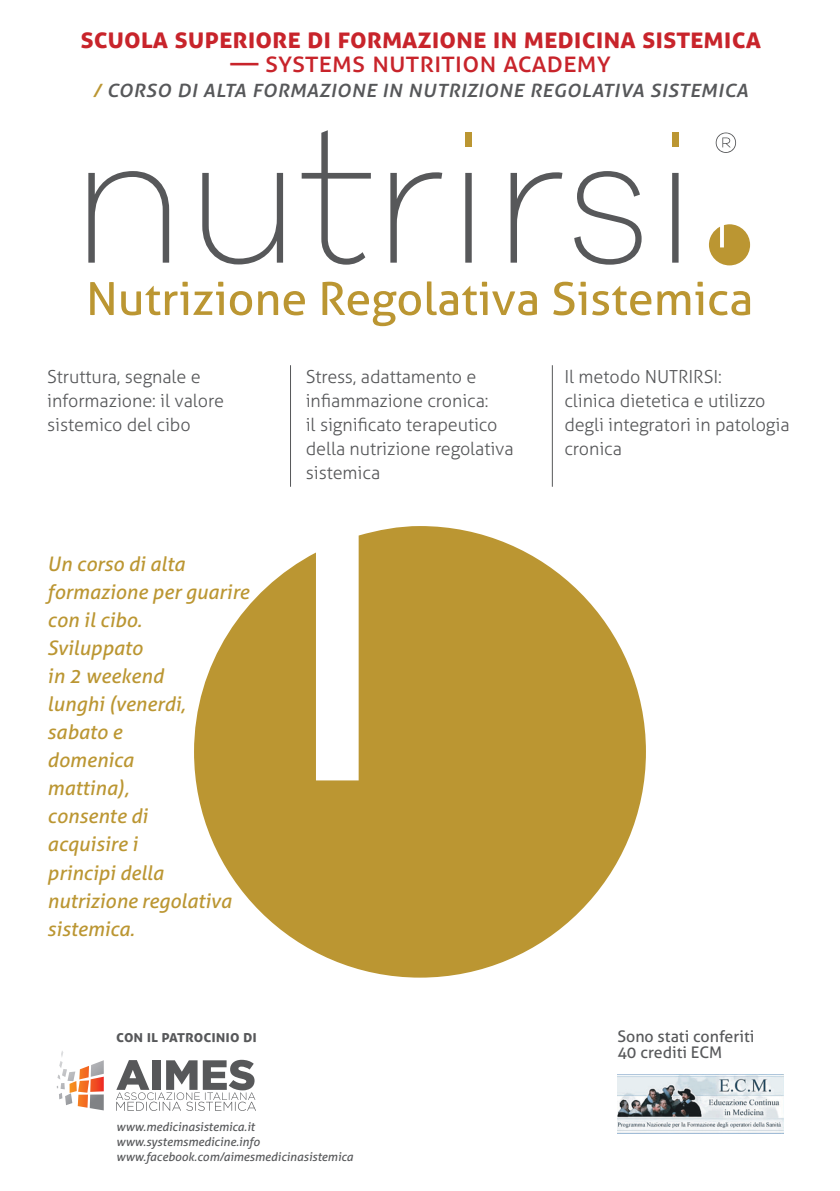
<style>
.page{position:relative;width:840px;height:1191px;background:#fff}
.page>*{position:absolute;margin:0;border:0;box-sizing:border-box;transform-origin:0 0}
.t1{font:700 28px "Aller";color:#c8242b}
.t2{font:28px "Aller";color:#c8242b}
.t3{font:italic 24px "Aller";color:#57585a}
.t4{font:italic 20px/28px "Aller";color:#bb9632}
.t5{font:300 18px/24px "Aller";letter-spacing:-.005em;color:#57585a}
.t6{font:16px/16px "Aller";color:#57585a}
.t7{font:700 16px "Aller";color:#57585a}
.t8{font:italic 12px/14.8px "Aller";color:#57585a}
.s1{color:#bb9632}
</style>
<div class="page">
<hr style="left:290px;top:365px;width:1px;height:122px;background:#57585a">
<hr style="left:551px;top:365px;width:1px;height:122px;background:#57585a">
<img style="left:617px;top:1074px;width:165px;height:59px">
<svg style="left:88px;top:130px;width:590px;height:135px"></svg>
<svg style="left:715px;top:132px;width:20px;height:21px"></svg>
<svg style="left:90px;top:281px;width:659px;height:45px"></svg>
<div style="left:671px;top:132px;width:7px;height:15px;background:#bb9632"></div>
<div style="left:465px;top:132px;width:6px;height:15px;background:#bb9632"></div>
<svg style="left:708px;top:224px;width:41px;height:41px"></svg>
<svg style="left:194px;top:526px;width:451px;height:451px;fill:#bb9632"></svg>
<svg style="left:57px;top:1051px;width:47px;height:59px"></svg>
<svg style="left:116px;top:1059px;width:140px;height:52px"></svg>
<p class="t1" style="left:80px;top:21px;width:681px">SCUOLA SUPERIORE DI FORMAZIONE IN MEDICINA SISTEMICA</p>
<p class="t2" style="left:230px;top:45px;width:382px">— SYSTEMS NUTRITION ACADEMY</p>
<p class="t3" style="left:93px;top:74px;width:656px"><span class="s1">/</span> CORSO DI ALTA FORMAZIONE IN NUTRIZIONE REGOLATIVA SISTEMICA</p>
<p class="t5" style="left:47px;top:365px;width:178px">Struttura, segnale e informazione: il valore sistemico del cibo</p>
<p class="t5" style="left:305px;top:365px;width:209px">Stress, adattamento e infiammazione cronica:<br>il significato terapeutico della nutrizione regolativa sistemica</p>
<p class="t5" style="left:564px;top:365px;width:226px">Il metodo NUTRIRSI:<br>clinica dietetica e utilizzo degli integratori in patologia cronica</p>
<p class="t4" style="left:47px;top:550px;width:203px">Un corso di alta formazione per guarire con il cibo.<br>Sviluppato<br>in 2 weekend<br>lunghi (venerdi, sabato e<br>domenica<br>mattina),<br>consente di<br>acquisire i<br>principi della nutrizione regolativa sistemica.</p>
<p class="t7" style="left:116px;top:1026px;width:142px">CON IL PATROCINIO DI</p>
<p class="t6" style="left:617px;top:1028px;width:138px">Sono stati conferiti<br>40 crediti ECM</p>
<p class="t8" style="left:116px;top:1119px;width:238px">www.medicinasistemica.it www.systemsmedicine.info www.facebook.com/aimesmedicinasistemica</p>
</div>
